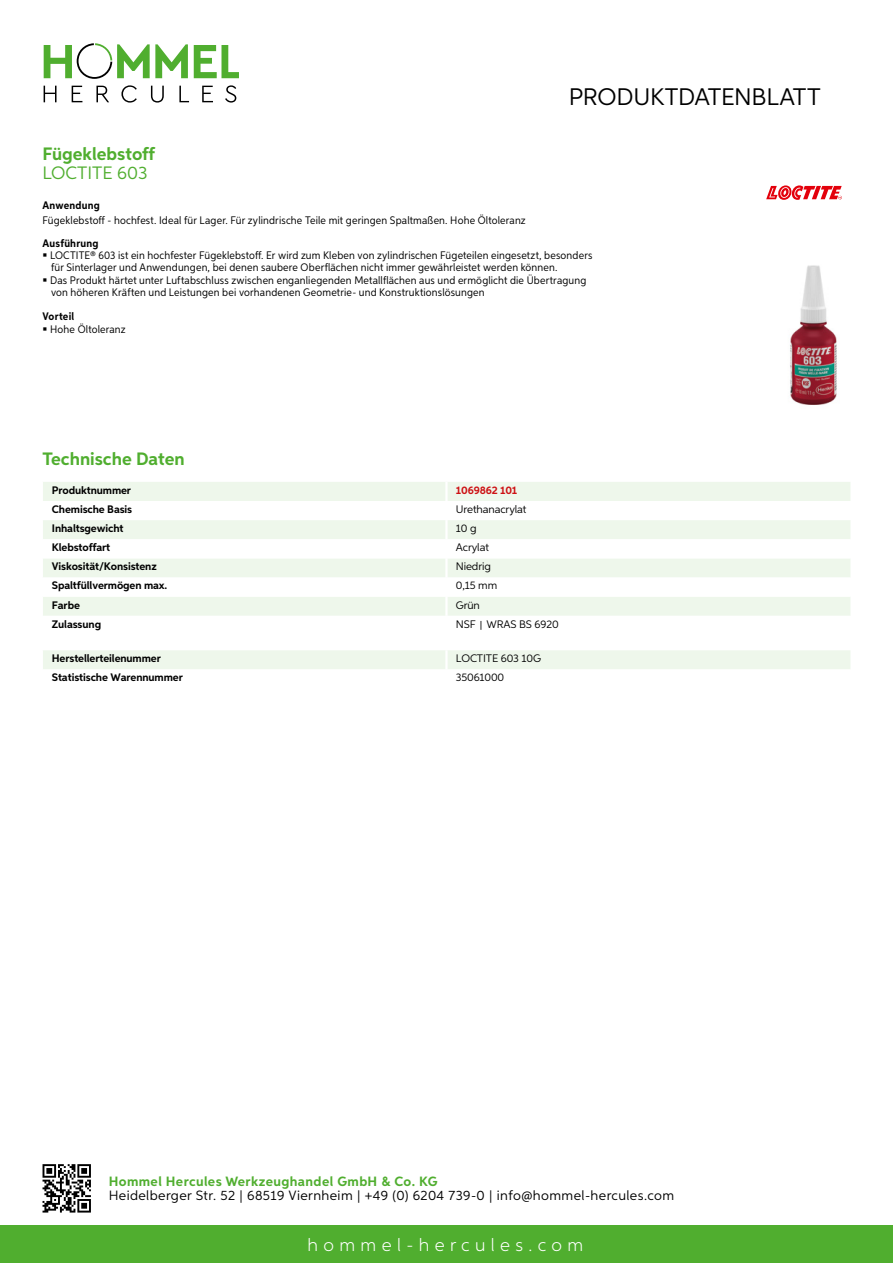
<style>
.page{position:relative;width:893px;height:1263px;background:#fff}
.page>*{position:absolute;margin:0;border:0;box-sizing:border-box;transform-origin:0 0}
.t1{font:24px "Aspira";letter-spacing:-.01em;color:#000}
.t2{font:700 18px "Aspira";color:#50ae2f}
.t3{font:300 18px "Aspira";letter-spacing:.3em;color:#fff}
.t4{font:18px "Aspira";color:#50ae2f}
.t5{font:13.5px "Aspira";letter-spacing:.03em;color:#000}
.t6{font:700 13.5px "Aspira";letter-spacing:.03em;color:#50ae2f}
.t7{font:10.95px/12.3px "Aspira Nar";letter-spacing:.015em;color:#000}
.t8{font:700 10.95px "Aspira";letter-spacing:-.01em;color:#000}
.t9{font:10.95px "Aspira";letter-spacing:-.01em;color:#000}
.t10{font:700 10.95px "Aspira Nar";letter-spacing:.02em;color:#000}
.t11{font:700 10.95px "Aspira";letter-spacing:-.01em;color:#cd1013}
.s1{font-family:"Wuerth Global";font-size:10.5px}
</style>
<div class="page">
<div style="left:0;top:1226px;width:893px;height:37px;background:#50ae2f"></div>
<svg style="left:43px;top:1164px;width:48px;height:48px"></svg>
<svg style="left:194px;top:45px;width:45px;height:33px"></svg>
<svg style="left:44px;top:43px;width:144px;height:36px"></svg>
<svg style="left:44px;top:86px;width:13px;height:16px"></svg>
<svg style="left:72px;top:86px;width:10px;height:16px"></svg>
<svg style="left:96px;top:86px;width:13px;height:16px"></svg>
<svg style="left:121px;top:85px;width:16px;height:18px"></svg>
<svg style="left:151px;top:86px;width:13px;height:17px"></svg>
<svg style="left:179px;top:86px;width:10px;height:16px"></svg>
<svg style="left:202px;top:86px;width:11px;height:16px"></svg>
<svg style="left:225px;top:85px;width:11px;height:18px"></svg>
<div style="left:43px;top:482px;width:807px;height:19px;background:#eef7eb"></div>
<svg style="left:43px;top:520px;width:807px;height:96px;fill:#eef7eb"></svg>
<hr style="left:445px;top:482px;width:3px;height:19px;background:#fff">
<hr style="left:445px;top:520px;width:3px;height:19px;background:#fff">
<hr style="left:445px;top:539px;width:3px;height:19px;background:#fff">
<hr style="left:445px;top:558px;width:3px;height:19px;background:#fff">
<hr style="left:445px;top:577px;width:3px;height:20px;background:#fff">
<hr style="left:445px;top:597px;width:3px;height:19px;background:#fff">
<div style="left:43px;top:650px;width:807px;height:19px;background:#eef7eb"></div>
<img style="left:790px;top:265px;width:47px;height:140px">
<svg style="left:766px;top:185px;width:76px;height:15px"></svg>
<h1 class="t1" style="left:569px;top:82px;width:253px">Produktdatenblatt</h1>
<h2 class="t2" style="left:43px;top:142px;width:114px">Fügeklebstoff</h2>
<h2 class="t4" style="left:43px;top:162px;width:106px">LOCTITE 603</h2>
<p class="t10" style="left:43px;top:199px;width:59px">Anwendung</p>
<p class="t7" style="left:43px;top:214px;width:485px">Fügeklebstoff - hochfest. Ideal für Lager. Für zylindrische Teile mit geringen Spaltmaßen. Hohe Öltoleranz</p>
<p class="t10" style="left:43px;top:236px;width:58px">Ausführung</p>
<p class="t7" style="left:50px;top:249px;width:544px">LOCTITE® 603 ist ein hochfester Fügeklebstoff. Er wird zum Kleben von zylindrischen Fügeteilen eingesetzt, besonders für Sinterlager und Anwendungen, bei denen saubere Oberflächen nicht immer gewährleistet werden können.<br>Das Produkt härtet unter Luftabschluss zwischen enganliegenden Metallflächen aus und ermöglicht die Übertragung von höheren Kräften und Leistungen bei vorhandenen Geometrie- und Konstruktionslösungen</p>
<p class="t10" style="left:43px;top:310px;width:33px">Vorteil</p>
<p class="t7" style="left:50px;top:323px;width:77px">Hohe Öltoleranz</p>
<h2 class="t2" style="left:43px;top:448px;width:144px">Technische Daten</h2>
<p class="t8" style="left:52px;top:483px;width:81px">Produktnummer</p>
<p class="t11" style="left:456px;top:483px;width:63px">1069862 101</p>
<p class="t8" style="left:52px;top:502px;width:82px">Chemische Basis</p>
<p class="t9" style="left:456px;top:502px;width:72px">U rethanacrylat</p>
<p class="t8" style="left:52px;top:521px;width:73px">Inhaltsgewicht</p>
<p class="t9" style="left:456px;top:522px;width:22px">10 g</p>
<p class="t8" style="left:52px;top:541px;width:60px">Klebstoffart</p>
<p class="t9" style="left:456px;top:541px;width:35px">Acrylat</p>
<p class="t8" style="left:52px;top:560px;width:106px">Viskosität/Konsistenz</p>
<p class="t9" style="left:456px;top:560px;width:37px">N iedrig</p>
<p class="t8" style="left:52px;top:579px;width:117px">Spaltfüllvermögen max.</p>
<p class="t9" style="left:456px;top:579px;width:43px">0,15 mm</p>
<p class="t8" style="left:52px;top:598px;width:30px">Farbe</p>
<p class="t9" style="left:456px;top:598px;width:26px">Grün</p>
<p class="t8" style="left:52px;top:617px;width:51px">Zulassung</p>
<p class="t9" style="left:456px;top:617px;width:104px">N SF <span class="s1">|</span> WRAS BS 6920</p>
<p class="t8" style="left:52px;top:652px;width:111px">Herstellerteilenummer</p>
<p class="t9" style="left:456px;top:652px;width:87px">LOCTITE 603 10G</p>
<p class="t8" style="left:52px;top:671px;width:132px">Statistische Warennummer</p>
<p class="t9" style="left:456px;top:671px;width:50px">35061000</p>
<p class="t6" style="left:109px;top:1172px;width:330px">Hommel Hercules Werkzeughandel GmbH &amp; Co. KG</p>
<p class="t5" style="left:109px;top:1187px;width:567px">Heidelberger Str. 52 | 68519 Viernheim | +49 (0) 6204 739-0 | info@hommel-hercules.com</p>
<h2 class="t3" style="left:307px;top:1234px;width:277px">hommel-hercules.com</h2>
</div>
